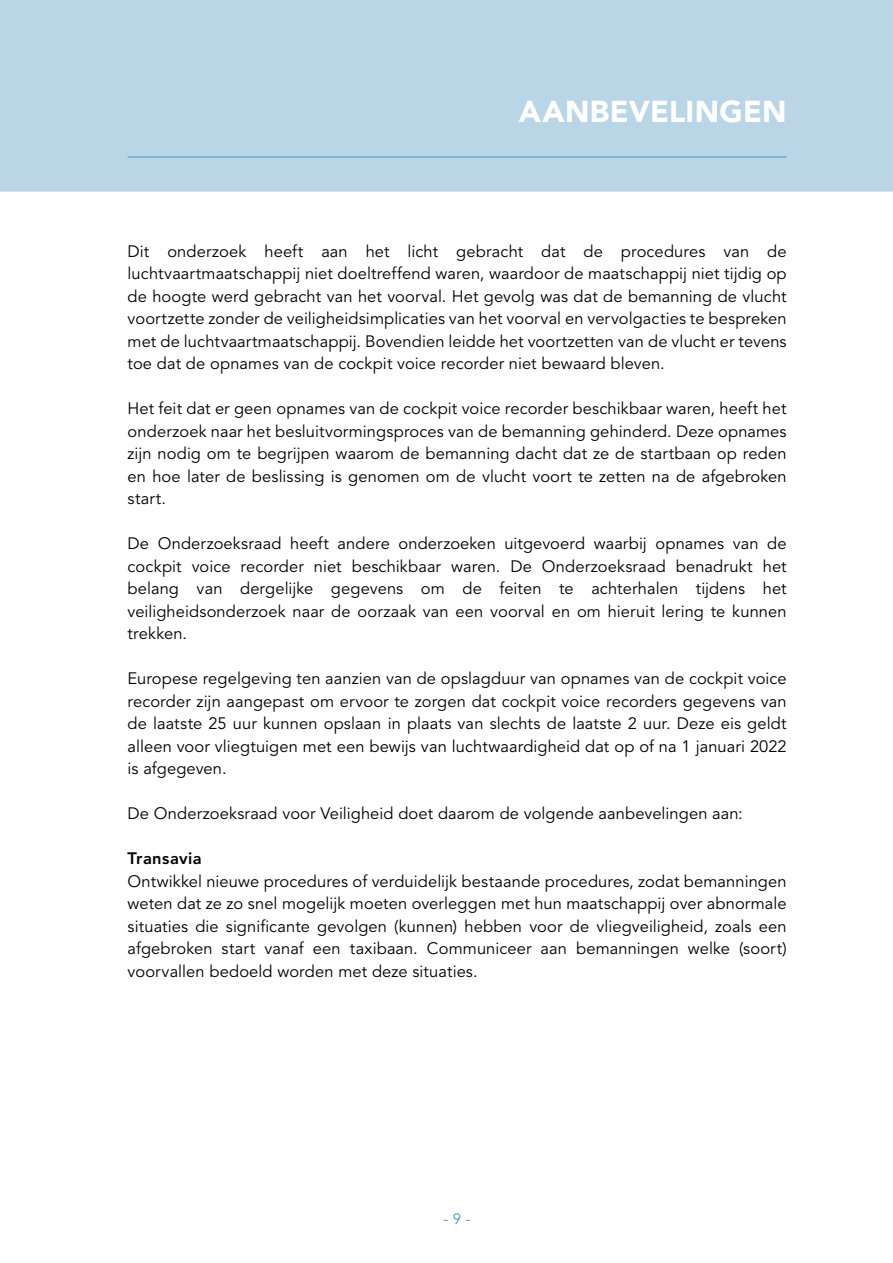
<style>
.page{position:relative;width:893px;height:1263px;background:#fff}
.page>*{position:absolute;margin:0;border:0;box-sizing:border-box;transform-origin:0 0}
.Hoofdstuk_kop_-nr{font:900 30px "Avenir LT Std";letter-spacing:.01em;color:#fff}
.Bodytekst{font:16.5px/22.5px "Avenir LT Std";letter-spacing:.005em;color:#000;text-align:justify}
.Subparagraaf_Kop_-nr{font:800 16.5px "Avenir LT Std";letter-spacing:.025em;color:#000}
.t1{font:15px "Avenir LT Std";color:#499abb}
</style>
<div class="page">
<div style="left:0;top:0;width:893px;height:192px;background:#bad5e6"></div>
<hr style="left:128px;top:157px;width:659px;height:1px;background:#499abb">
<p class="Hoofdstuk_kop_-nr" style="left:519px;top:93px;width:269px">AANBEVELINGEN</p>
<p class="Bodytekst" style="left:128px;top:240px;width:661px">Dit onderzoek heeft aan het licht gebracht dat de procedures van de luchtvaartmaatschappij niet doeltreffend waren, waardoor de maatschappij niet tijdig op de hoogte werd gebracht van het voorval. Het gevolg was dat de bemanning de vlucht voortzette zonder de veiligheidsimplicaties van het voorval en vervolgacties te bespreken met de luchtvaartmaatschappij. Bovendien leidde het voortzetten van de vlucht er tevens toe dat de opnames van de cockpit voice recorder niet bewaard bleven.</p>
<p class="Bodytekst" style="left:128px;top:398px;width:661px">Het feit dat er geen opnames van de cockpit voice recorder beschikbaar waren, heeft het onderzoek naar het besluitvormingsproces van de bemanning gehinderd. Deze opnames zijn nodig om te begrijpen waarom de bemanning dacht dat ze de startbaan op reden en hoe later de beslissing is genomen om de vlucht voort te zetten na de afgebroken start.</p>
<p class="Bodytekst" style="left:128px;top:533px;width:661px">De Onderzoeksraad heeft andere onderzoeken uitgevoerd waarbij opnames van de cockpit voice recorder niet beschikbaar waren. De Onderzoeksraad benadrukt het belang van dergelijke gegevens om de feiten te achterhalen tijdens het veiligheidsonderzoek naar de oorzaak van een voorval en om hieruit lering te kunnen trekken.</p>
<p class="Bodytekst" style="left:128px;top:668px;width:661px">Europese regelgeving ten aanzien van de opslagduur van opnames van de cockpit voice recorder zijn aangepast om ervoor te zorgen dat cockpit voice recorders gegevens van de laatste 25 uur kunnen opslaan in plaats van slechts de laatste 2 uur. Deze eis geldt alleen voor vliegtuigen met een bewijs van luchtwaardigheid dat op of na 1 januari 2022 is afgegeven.</p>
<p class="Bodytekst" style="left:128px;top:803px;width:617px">De Onderzoeksraad voor Veiligheid doet daarom de volgende aanbevelingen aan:</p>
<p class="Subparagraaf_Kop_-nr" style="left:128px;top:849px;width:75px">Transavia</p>
<p class="Bodytekst" style="left:128px;top:870px;width:661px">Ontwikkel nieuwe procedures of verduidelijk bestaande procedures, zodat bemanningen weten dat ze zo snel mogelijk moeten overleggen met hun maatschappij over abnormale situaties die significante gevolgen (kunnen) hebben voor de vliegveiligheid, zoals een afgebroken start vanaf een taxibaan. Communiceer aan bemanningen welke (soort) voorvallen bedoeld worden met deze situaties.</p>
<p class="t1" style="left:443px;top:1210px;width:29px">- 9 -</p>
</div>
